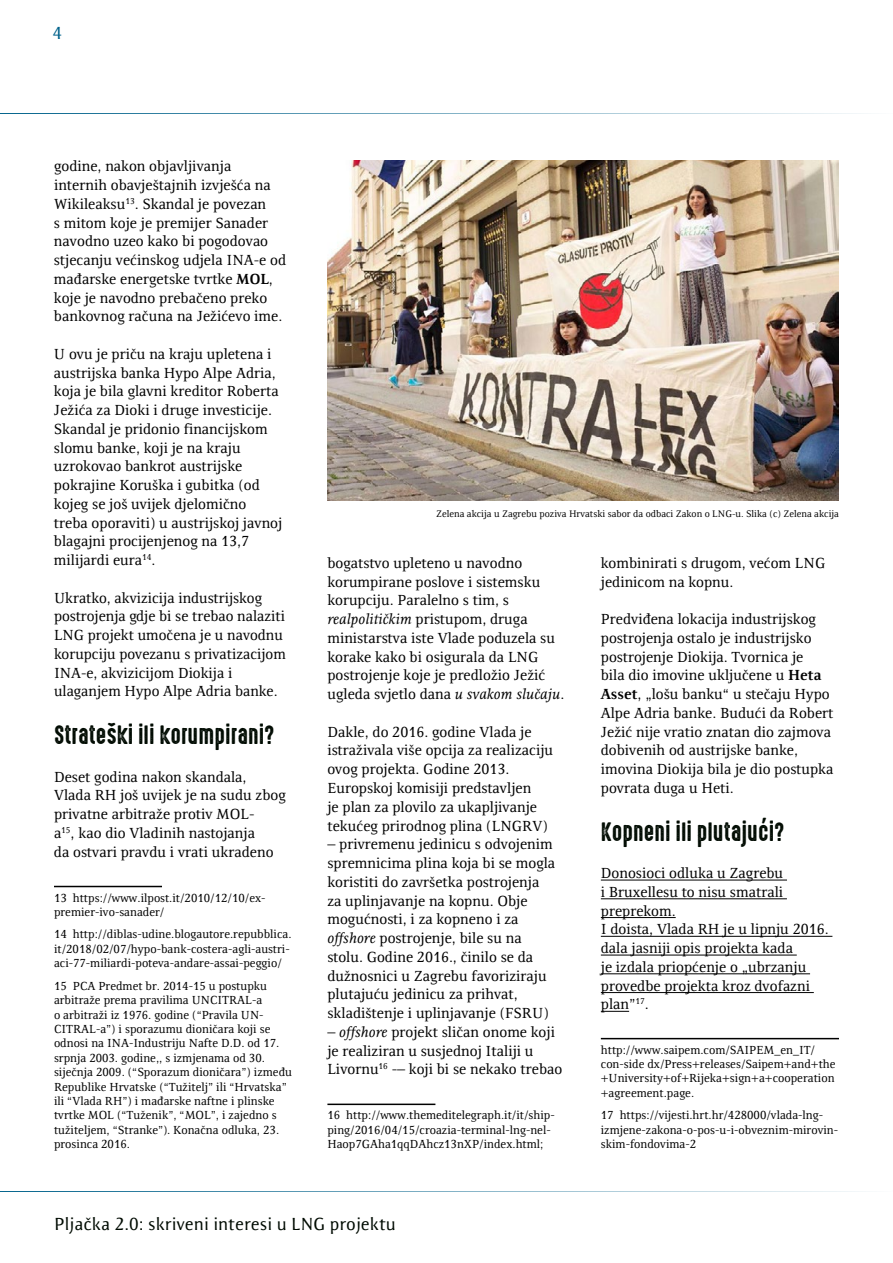
<style>
.page{position:relative;width:893px;height:1263px;background:#fff}
.page>*{position:absolute;margin:0;border:0;box-sizing:border-box;transform-origin:0 0}
.t1{font:24px "High Voltage Rough";color:#010b02}
.t2{font:18px "Resavska BG Sans";color:#010b02}
.t3{font:18px "Resavska BG Sans";color:#00628b}
.t4{font:15px/18.8px "Resavska BG";color:#000}
.t5{font:12px/14.4px "Resavska BG";color:#000}
.t6{font:9.75px "Resavska BG";color:#000}
.s1{font-weight:700}
.s2{font-style:italic}
</style>
<div class="page">
<hr style="left:0;top:113px;width:893px;height:1px;background:#00628b">
<hr style="left:0;top:1191px;width:893px;height:1px;background:#00628b">
<hr style="left:601px;top:880px;width:186px;height:1px;background:#000">
<hr style="left:601px;top:898px;width:186px;height:1px;background:#000">
<hr style="left:601px;top:917px;width:75px;height:1px;background:#000">
<hr style="left:601px;top:936px;width:231px;height:1px;background:#000">
<hr style="left:601px;top:955px;width:196px;height:1px;background:#000">
<hr style="left:601px;top:973px;width:209px;height:1px;background:#000">
<hr style="left:601px;top:992px;width:213px;height:1px;background:#000">
<svg style="left:601px;top:1011px;width:28px;height:1px"></svg>
<hr style="left:601px;top:1038px;width:238px;height:1px;background:#000">
<hr style="left:327px;top:1103px;width:108px;height:2px;background:#000">
<hr style="left:54px;top:886px;width:108px;height:1px;background:#000">
<img style="left:327px;top:161px;width:512px;height:340px">
<p class="t3" style="left:52px;top:23px;width:11px">4</p>
<p class="t4" style="left:54px;top:157px;width:234px">godine, nakon objavljivanja internih obavještajnih izvješća na Wikileaksu<sup>13</sup>. Skandal je povezan<br>s mitom koje je premijer Sanader navodno uzeo kako bi pogodovao stjecanju većinskog udjela INA-e od mađarske energetske tvrtke <span class="s1">MOL</span>, koje je navodno prebačeno preko bankovnog računa na Ježićevo ime.</p>
<p class="t4" style="left:54px;top:344px;width:230px">U ovu je priču na kraju upletena i austrijska banka Hypo Alpe Adria, koja je bila glavni kreditor Roberta<br>Ježića za Dioki i druge investicije.<br>Skandal je pridonio financijskom slomu banke, koji je na kraju uzrokovao bankrot austrijske pokrajine Koruška i gubitka (od kojeg se još uvijek djelomično treba oporaviti) u austrijskoj javnoj blagajni procijenjenog na 13,7 milijardi eura<sup>14</sup>.</p>
<p class="t4" style="left:54px;top:588px;width:233px">Ukratko, akvizicija industrijskog postrojenja gdje bi se trebao nalaziti LNG projekt umočena je u navodnu korupciju povezanu s privatizacijom INA-e, akvizicijom Diokija i ulaganjem Hypo Alpe Adria banke.</p>
<h1 class="t1" style="left:54px;top:722px;width:222px">Strateški ili korumpirani?</h1>
<p class="t4" style="left:54px;top:767px;width:233px">Deset godina nakon skandala,<br>Vlada RH još uvijek je na sudu zbog privatne arbitraže protiv MOL-<br>a<sup>15</sup>, kao dio Vladinih nastojanja<br>da ostvari pravdu i vrati ukradeno</p>
<p class="t5" style="left:54px;top:890px;width:213px">13 https://www.ilpost.it/2010/12/10/ex&shy;premier-ivo-sanader/</p>
<p class="t5" style="left:54px;top:927px;width:239px">14 http://diblas-udine.blogautore.repubblica. it/2018/02/07/hypo-bank-costera-agli-austri&shy;aci-77-miliardi-poteva-andare-assai-peggio/</p>
<p class="t5" style="left:54px;top:978px;width:240px">15 PCA Predmet br. 2014-15 u postupku arbitraže prema pravilima UNCITRAL-a<br>o arbitraži iz 1976. godine (“Pravila UN-CITRAL-a”) i sporazumu dioničara koji se odnosi na INA-Industriju Nafte D.D. od 17. srpnja 2003. godine,, s izmjenama od 30. siječnja 2009. (“Sporazum dioničara”) između Republike Hrvatske (“Tužitelj” ili “Hrvatska” ili “Vlada RH”) i mađarske naftne i plinske tvrtke MOL (“Tuženik”, “MOL”, i zajedno s tužiteljem, “Stranke”). Konačna odluka, 23. prosinca 2016.</p>
<p class="t6" style="left:436px;top:508px;width:404px">Zelena akcija u Zagrebu poziva Hrvatski sabor da odbaci Zakon o LNG-u. Slika (c) Zelena akcija</p>
<p class="t4" style="left:327px;top:554px;width:238px">bogatstvo upleteno u navodno korumpirane poslove i sistemsku korupciju. Paralelno s tim, s <span class="s2">realpolitičkim</span> pristupom, druga ministarstva iste Vlade poduzela su korake kako bi osigurala da LNG postrojenje koje je predložio Ježić ugleda svjetlo dana <span class="s2">u svakom slučaju</span>.</p>
<p class="t4" style="left:327px;top:722px;width:227px">Dakle, do 2016. godine Vlada je istraživala više opcija za realizaciju ovog projekta. Godine 2013.<br>Europskoj komisiji predstavljen<br>je plan za plovilo za ukapljivanje tekućeg prirodnog plina (LNGRV)</p>
<p class="t4" style="left:327px;top:835px;width:229px">– privremenu jedinicu s odvojenim spremnicima plina koja bi se mogla koristiti do završetka postrojenja za uplinjavanje na kopnu. Obje mogućnosti, i za kopneno i za <span class="s2">offshore</span> postrojenje, bile su na stolu. Godine 2016., činilo se da dužnosnici u Zagrebu favoriziraju plutajuću jedinicu za prihvat, skladištenje i uplinjavanje (FSRU)</p>
<p class="t4" style="left:327px;top:1022px;width:236px">– <span class="s2">offshore</span> projekt sličan onome koji je realiziran u susjednoj Italiji u<br>Livornu<sup>16</sup> -– koji bi se nekako trebao</p>
<p class="t5" style="left:327px;top:1108px;width:229px">16 http://www.themeditelegraph.it/it/ship&shy;ping/2016/04/15/croazia-terminal-lng-nel-<br>Haop7GAha1qqDAhcz13nXP/index.html;</p>
<p class="t4" style="left:601px;top:554px;width:226px">kombinirati s drugom, većom LNG jedinicom na kopnu.</p>
<p class="t4" style="left:601px;top:610px;width:234px">Predviđena lokacija industrijskog postrojenja ostalo je industrijsko postrojenje Diokija. Tvornica je<br>bila dio imovine uključene u <span class="s1">Heta Asset</span>, „lošu banku“ u stečaju Hypo Alpe Adria banke. Budući da Robert Ježić nije vratio znatan dio zajmova dobivenih od austrijske banke, imovina Diokija bila je dio postupka povrata duga u Heti.</p>
<h1 class="t1" style="left:601px;top:818px;width:185px">Kopneni ili plutajući?</h1>
<p class="t4" style="left:601px;top:864px;width:229px">Donosioci odluka u Zagrebu<br>i Bruxellesu to nisu smatrali preprekom.<br>I doista, Vlada RH je u lipnju 2016. dala jasniji opis projekta kada<br>je izdala priopćenje o „ubrzanju provedbe projekta kroz dvofazni plan”<sup>17</sup>.</p>
<p class="t5" style="left:601px;top:1042px;width:236px">http://www.saipem.com/SAIPEM_en_IT/ con-side dx/Press+releases/Saipem+and+the +University+of+Rijeka+sign+a+cooperation +agreement.page.</p>
<p class="t5" style="left:601px;top:1108px;width:239px">17 https://vijesti.hrt.hr/428000/vlada-lng&shy;izmjene-zakona-o-pos-u-i-obveznim-mirovin&shy;skim-fondovima-2</p>
<p class="t2" style="left:54px;top:1213px;width:343px">Pljačka 2.0: skriveni interesi u LNG projektu</p>
</div>
